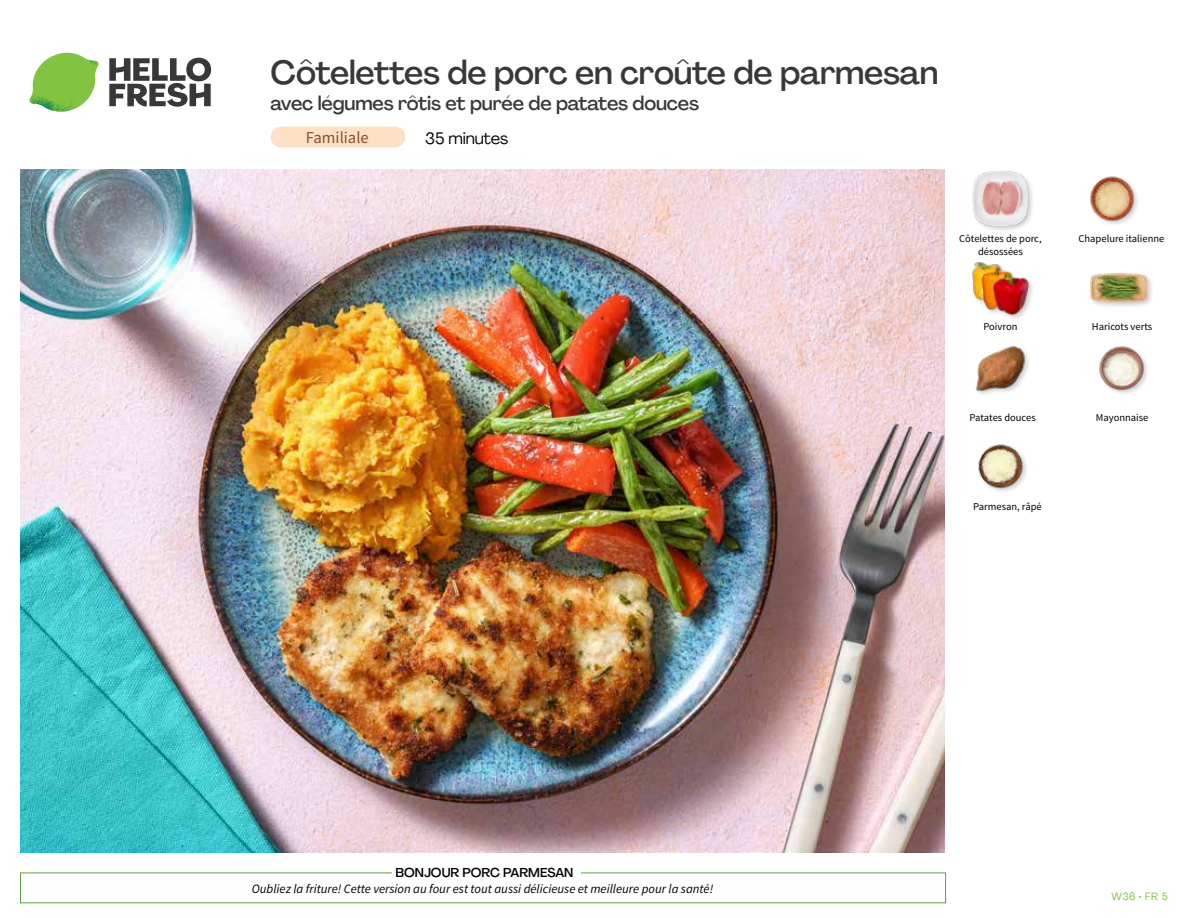
<style>
.page{position:relative;width:1188px;height:918px;background:#fff}
.page>*{position:absolute;margin:0;border:0;box-sizing:border-box;transform-origin:0 0}
.t1{font:500 33px "Agrandir";letter-spacing:-.01em;color:#383839}
.t2{font:500 19.5px "Agrandir";letter-spacing:-.01em;color:#383839}
.t3{font:16.5px "Source Sans Pro";color:#8e4b25}
.t4{font:16.5px "Agrandir";letter-spacing:-.01em;color:#000}
.t5{font:italic 12.75px "Source Sans Pro";color:#000}
.t6{font:500 12.75px "Agrandir";color:#000}
.t7{font:10.5px/13.5px "Source Sans Pro";color:#000;text-align:center}
.t8{font:10.5px "Agrandir";color:#82c341}
</style>
<div class="page">
<div style="left:271px;top:127px;width:134px;height:20px;background:#fee0c6;border-radius:10px"></div>
<svg style="left:109px;top:57px;width:102px;height:50px"></svg>
<svg style="left:34px;top:53px;width:62px;height:40px"></svg>
<img style="left:67px;top:53px;width:32px;height:26px">
<img style="left:33px;top:75px;width:59px;height:11px">
<img style="left:29px;top:79px;width:61px;height:33px">
<img style="left:65px;top:86px;width:27px;height:25px">
<div style="left:20px;top:873px;width:926px;height:30px;border:1px solid #609f43"></div>
<div style="left:392px;top:865px;width:189px;height:15px;background:#fff"></div>
<img style="left:21px;top:170px;width:924px;height:682px">
<img style="left:1099px;top:346px;width:49px;height:48px">
<img style="left:975px;top:346px;width:54px;height:48px">
<div style="left:1088px;top:271px;width:66px;height:39px;background:#000;opacity:.2"></div>
<img style="left:1090px;top:271px;width:58px;height:39px">
<div style="left:972px;top:261px;width:63px;height:61px;background:#000;opacity:.2"></div>
<img style="left:972px;top:261px;width:57px;height:55px">
<img style="left:1090px;top:176px;width:48px;height:48px">
<img style="left:978px;top:444px;width:49px;height:48px">
<div style="left:972px;top:170px;width:63px;height:63px;background:#000;opacity:.2"></div>
<img style="left:972px;top:170px;width:57px;height:57px">
<h1 class="t1" style="left:271px;top:52px;width:669px">Côtelettes de porc en croûte de parmesan</h1>
<h2 class="t2" style="left:271px;top:91px;width:430px">avec légumes rôtis et purée de patates douces</h2>
<h3 class="t3" style="left:306px;top:128px;width:64px">Familiale</h3>
<h3 class="t4" style="left:425px;top:128px;width:85px">35 minutes</h3>
<p class="t7" style="left:959px;top:232px;width:84px">Côtelettes de porc, désossées</p>
<p class="t7" style="left:984px;top:320px;width:35px">Poivron</p>
<p class="t7" style="left:970px;top:411px;width:68px">Patates douces</p>
<p class="t7" style="left:973px;top:500px;width:70px">Parmesan, râpé</p>
<p class="t7" style="left:1079px;top:232px;width:87px">Chapelure italienne</p>
<p class="t7" style="left:1092px;top:320px;width:62px">Haricots verts</p>
<p class="t7" style="left:1096px;top:411px;width:54px">Mayonnaise</p>
<p class="t6" style="left:396px;top:864px;width:179px">BONJOUR PORC PARMESAN</p>
<p class="t5" style="left:252px;top:881px;width:463px">Oubliez la friture! Cette version au four est tout aussi délicieuse et meilleure pour la santé!</p>
<p class="t8" style="left:1111px;top:890px;width:58px">W36 • FR 5</p>
</div>
